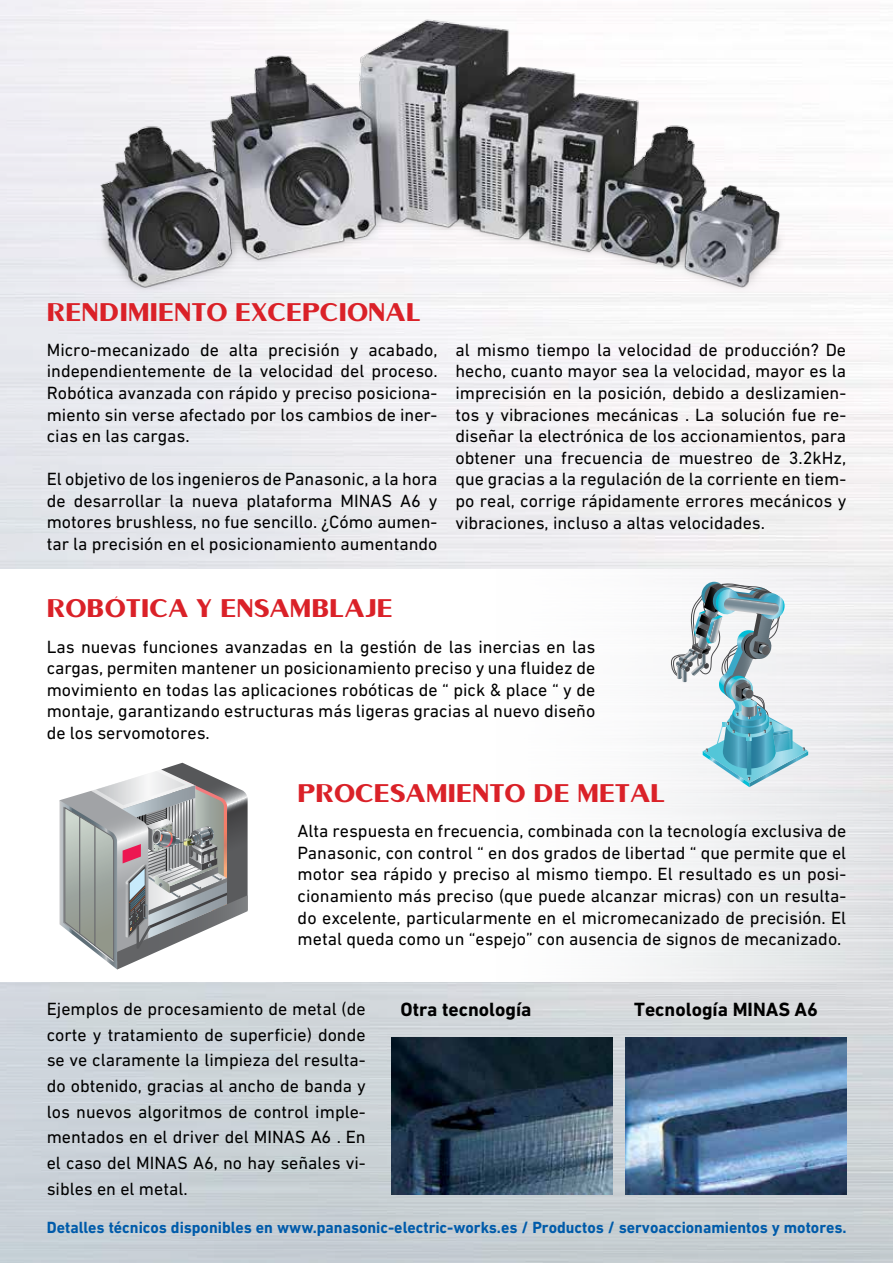
<style>
.page{position:relative;width:893px;height:1263px;background:#fff}
.page>*{position:absolute;margin:0;border:0;box-sizing:border-box;transform-origin:0 0}
.t1{font:700 25.5px "Monterey";color:#da2128}
.t2{font:700 19.5px "DIN Next W1 G";color:#000}
.t3{font:18px/21.6px "DIN Next W1 G";color:#000;text-align:justify}
.t4{font:700 16.5px "DIN Next W1 G";color:#005baa;scale:.96 1}
</style>
<div class="page">
<img style="left:0;top:0;width:893px;height:1263px">
<div style="left:0;top:569px;width:893px;height:413px;background:linear-gradient(to right,#fff,#edeef0)"></div>
<hr style="left:892px;top:0;width:1px;height:543px;background:#fff">
<img style="left:44px;top:0;width:803px;height:331px">
<svg style="left:60px;top:763px;width:188px;height:206px"></svg>
<svg style="left:671px;top:582px;width:137px;height:205px"></svg>
<img style="left:392px;top:1037px;width:221px;height:158px">
<img style="left:625px;top:1037px;width:221px;height:158px">
<h1 class="t1" style="left:47px;top:300px;width:376px">RENDIMIENTO EXCEPCIONAL</h1>
<p class="t3" style="left:47px;top:339px;width:393px">Micro-mecanizado de alta precisión y acabado, independientemente de la velocidad del proceso.<br>Robótica avanzada con rápido y preciso posiciona&shy;miento sin verse afectado por los cambios de iner&shy;cias en las cargas.</p>
<p class="t3" style="left:47px;top:468px;width:392px">El objetivo de los ingenieros de Panasonic, a la hora de desarrollar la nueva plataforma MINAS A6 y motores brushless, no fue sencillo. ¿Cómo aumen&shy;tar la precisión en el posicionamiento aumentando</p>
<h1 class="t1" style="left:47px;top:596px;width:347px">ROBÓTICA Y ENSAMBLAJE</h1>
<p class="t3" style="left:455px;top:339px;width:392px">al mismo tiempo la velocidad de producción? De hecho, cuanto mayor sea la velocidad, mayor es la imprecisión en la posición, debido a deslizamien&shy;tos y vibraciones mecánicas . La solución fue re&shy;diseñar la electrónica de los accionamientos, para obtener una frecuencia de muestreo de 3.2kHz, que gracias a la regulación de la corriente en tiem&shy;po real, corrige rápidamente errores mecánicos y vibraciones, incluso a altas velocidades.</p>
<p class="t3" style="left:47px;top:635px;width:550px">Las nuevas funciones avanzadas en la gestión de las inercias en las cargas, permiten mantener un posicionamiento preciso y una fluidez de movimiento en todas las aplicaciones robóticas de “ pick &amp; place “ y de montaje, garantizando estructuras más ligeras gracias al nuevo diseño de los servomotores.</p>
<h1 class="t1" style="left:298px;top:781px;width:369px">PROCESAMIENTO DE METAL</h1>
<p class="t3" style="left:298px;top:820px;width:550px">Alta respuesta en frecuencia, combinada con la tecnología exclusiva de Panasonic, con control “ en dos grados de libertad “ que permite que el motor sea rápido y preciso al mismo tiempo. El resultado es un posi&shy;cionamiento más preciso (que puede alcanzar micras) con un resulta&shy;do excelente, particularmente en el micromecanizado de precisión. El metal queda como un “espejo” con ausencia de signos de mecanizado.</p>
<p class="t3" style="left:47px;top:996px;width:320px;line-height:25.7px">Ejemplos de procesamiento de metal (de corte y tratamiento de superficie) donde se ve claramente la limpieza del resulta&shy;do obtenido, gracias al ancho de banda y los nuevos algoritmos de control imple&shy;mentados en el driver del MINAS A6 . En el caso del MINAS A6, no hay señales vi&shy;sibles en el metal.</p>
<p class="t2" style="left:401px;top:998px;width:133px">Otra tecnología</p>
<p class="t2" style="left:634px;top:998px;width:185px">Tecnología MINAS A6</p>
<p class="t4" style="left:47px;top:1218px;width:835px">Detalles técnicos disponibles en www.panasonic-electric-works.es / Productos / servoaccionamientos y motores.</p>
</div>
